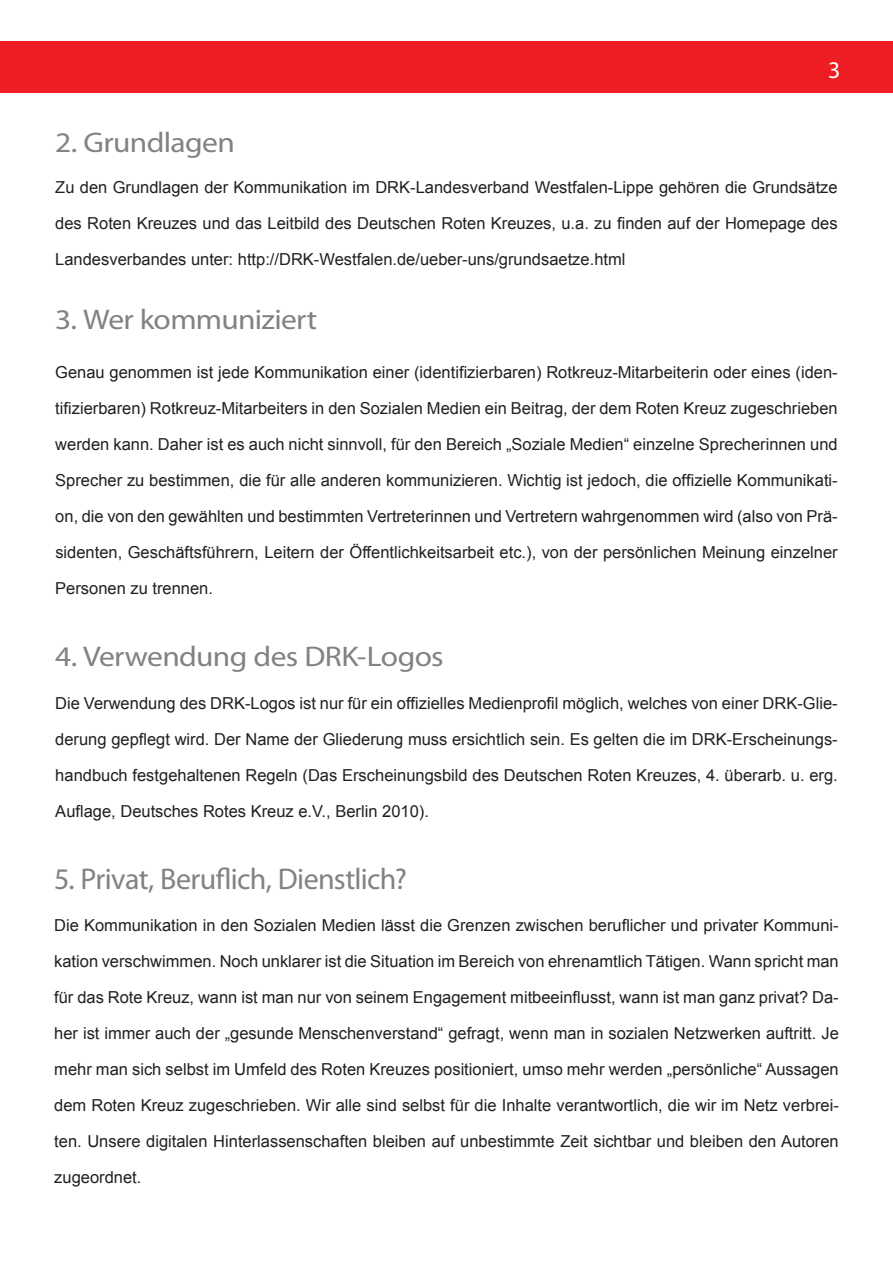
<style>
.page{position:relative;width:893px;height:1263px;background:#fff}
.page>*{position:absolute;margin:0;border:0;box-sizing:border-box;transform-origin:0 0}
.t1{font:30px "Myriad Pro";letter-spacing:-.02em;color:#808285}
.t2{font:28.5px "Myriad Pro";letter-spacing:-.02em;color:#808285;scale:1.11 1}
.t3{font:24px "Myriad Pro";color:#fff}
.t4{font:16.5px/36px "Arial";color:#231f20;text-align:justify}
</style>
<div class="page">
<div style="left:0;top:41px;width:893px;height:52px;background:#ee1d23"></div>
<h3 class="t3" style="left:828px;top:55px;width:14px">3</h3>
<h2 class="t2" style="left:55px;top:125px;width:163px">2. Grundlagen</h2>
<p class="t4" style="left:55px;top:169px;width:784px">Zu den Grundlagen der Kommunikation im DRK-Landesverband Westfalen-Lippe gehören die Grundsätze des Roten Kreuzes und das Leitbild des Deutschen Roten Kreuzes, u.a. zu finden auf der Homepage des Landesverbandes unter: http://DRK-Westfalen.de/ueber-uns/grundsaetze.html</p>
<h2 class="t2" style="left:55px;top:302px;width:238px">3. Wer kommuniziert</h2>
<p class="t4" style="left:55px;top:354px;width:784px">Genau genommen ist jede Kommunikation einer (identifizierbaren) Rotkreuz-Mitarbeiterin oder eines (iden&shy;tifizierbaren) Rotkreuz-Mitarbeiters in den Sozialen Medien ein Beitrag, der dem Roten Kreuz zugeschrieben werden kann. Daher ist es auch nicht sinnvoll, für den Bereich „Soziale Medien“ einzelne Sprecherinnen und Sprecher zu bestimmen, die für alle anderen kommunizieren. Wichtig ist jedoch, die offizielle Kommunikati&shy;on, die von den gewählten und bestimmten Vertreterinnen und Vertretern wahrgenommen wird (also von Prä&shy;sidenten, Geschäftsführern, Leitern der Öffentlichkeitsarbeit etc.), von der persönlichen Meinung einzelner Personen zu trennen.</p>
<h2 class="t2" style="left:55px;top:639px;width:351px">4. Verwendung des DRK-Logos</h2>
<p class="t4" style="left:55px;top:686px;width:784px">Die Verwendung des DRK-Logos ist nur für ein offizielles Medienprofil möglich, welches von einer DRK-Glie&shy;derung gepflegt wird. Der Name der Gliederung muss ersichtlich sein. Es gelten die im DRK-Erscheinungs&shy;handbuch festgehaltenen Regeln (Das Erscheinungsbild des Deutschen Roten Kreuzes, 4. überarb. u. erg.<br>Auflage, Deutsches Rotes Kreuz e.V., Berlin 2010).</p>
<h1 class="t1" style="left:54px;top:861px;width:354px">5. Privat, Beruflich, Dienstlich?</h1>
<p class="t4" style="left:54px;top:908px;width:786px">Die Kommunikation in den Sozialen Medien lässt die Grenzen zwischen beruflicher und privater Kommuni&shy;kation verschwimmen. Noch unklarer ist die Situation im Bereich von ehrenamtlich Tätigen. Wann spricht man für das Rote Kreuz, wann ist man nur von seinem Engagement mitbeeinflusst, wann ist man ganz privat? Da&shy;her ist immer auch der „gesunde Menschenverstand“ gefragt, wenn man in sozialen Netzwerken auftritt. Je mehr man sich selbst im Umfeld des Roten Kreuzes positioniert, umso mehr werden „persönliche“ Aussagen dem Roten Kreuz zugeschrieben. Wir alle sind selbst für die Inhalte verantwortlich, die wir im Netz verbrei&shy;ten. Unsere digitalen Hinterlassenschaften bleiben auf unbestimmte Zeit sichtbar und bleiben den Autoren zugeordnet.</p>
</div>
